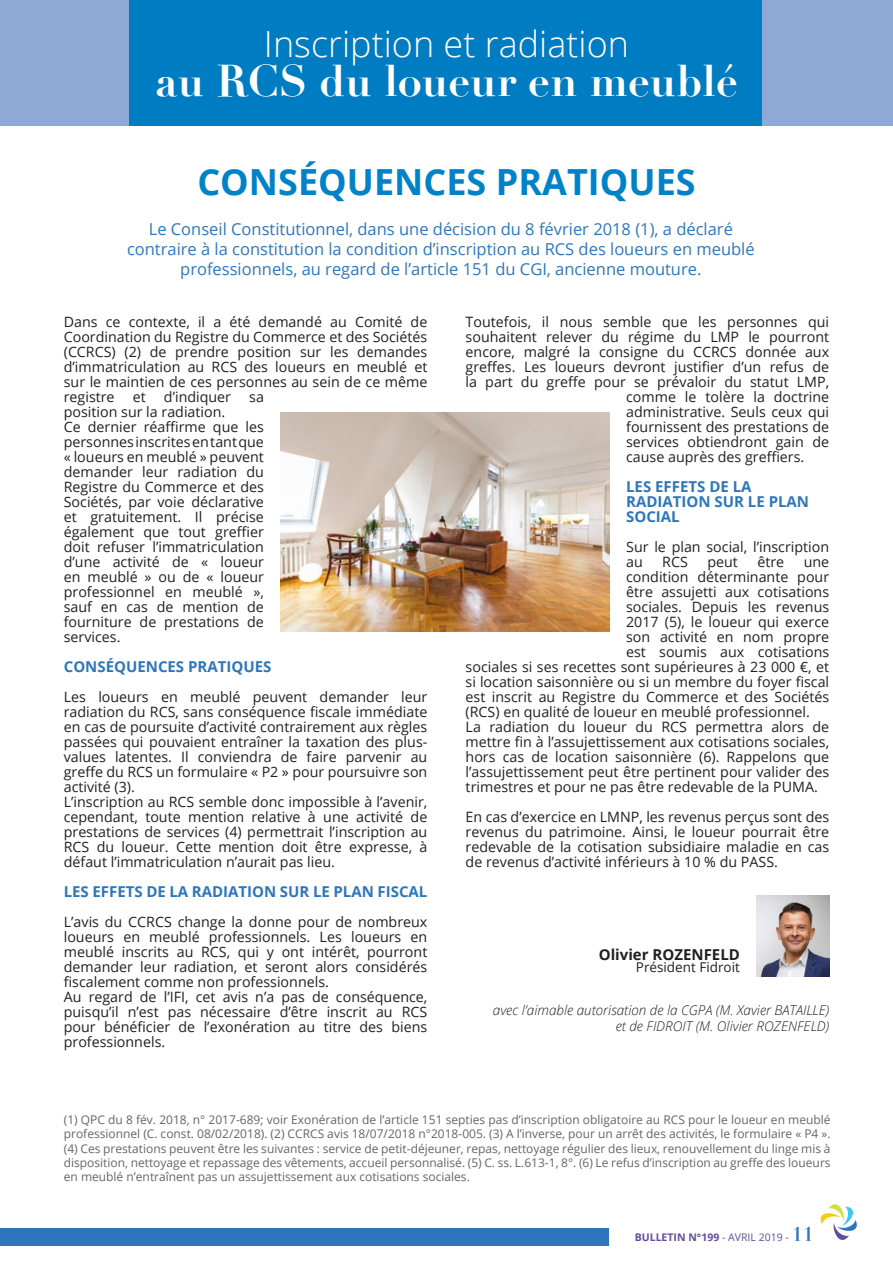
<style>
.page{position:relative;width:893px;height:1263px;background:#fff}
.page>*{position:absolute;margin:0;border:0;box-sizing:border-box;transform-origin:0 0}
.t1{font:700 43.5px "Didot";color:#fff}
.t2{font:300 36px "Open Sans";color:#fff}
.t3{font:700 36px "Open Sans";color:#0082c8}
.t4{font:16.5px "Open Sans";color:#2e76bc}
.t5{font:700 15px/15px "Open Sans";color:#2e76bc}
.t6{font:700 15px "Open Sans";color:#231f20}
.t7{font:14.25px/15px "Open Sans";color:#231f20;text-align:justify}
.t8{font:italic 300 13.5px "Open Sans";color:#231f20}
.t9{font:13.5px "Open Sans";color:#231f20}
.t10{font:12px/14.4px "Open Sans";color:#656568}
.t11{font:700 10.5px "Open Sans";color:#634c9f}
.s1{font-weight:400}
.s2{font-family:"Didot";font-size:19.5px;color:#2e76bc}
</style>
<div class="page">
<svg style="left:821px;top:1204px;width:36px;height:36px"></svg>
<div style="left:0;top:1228px;width:608px;height:18px;background:#2e76bc"></div>
<div style="left:0;top:0;width:893px;height:126px;background:#8fa8d6"></div>
<div style="left:129px;top:0;width:632px;height:126px;background:#007cc2"></div>
<img style="left:281px;top:412px;width:328px;height:219px">
<img style="left:757px;top:896px;width:72px;height:80px">
<p class="t2" style="left:264px;top:20px;width:367px">Inscription et radiation</p>
<p class="t1" style="left:155px;top:54px;width:584px">au RCS du loueur en meublé</p>
<p class="t3" style="left:197px;top:156px;width:500px">CONSÉQUENCES PRATIQUES</p>
<p class="t4" style="left:149px;top:218px;width:586px">Le Conseil Constitutionnel, dans une décision du 8 février 2018 (1), a déclaré</p>
<p class="t4" style="left:127px;top:238px;width:629px">contraire à la constitution la condition d’inscription au RCS des loueurs en meublé</p>
<p class="t4" style="left:180px;top:257px;width:523px">professionnels, au regard de l’article 151 du CGI, ancienne mouture.</p>
<p class="t7" style="left:64px;top:314px;width:365px">Dans ce contexte, il a été demandé au Comité de Coordination du Registre du Commerce et des Sociétés (CCRCS) (2) de prendre position sur les demandes d’immatriculation au RCS des loueurs en meublé et sur le maintien de ces personnes au sein de ce même registre</p>
<p class="t7" style="left:466px;top:314px;width:365px">Toutefois, il nous semble que les personnes qui</p>
<p class="t7" style="left:466px;top:329px;width:365px">souhaitent relever du régime du LMP le pourront</p>
<p class="t7" style="left:466px;top:344px;width:365px">encore, malgré la consigne du CCRCS donnée aux</p>
<p class="t7" style="left:466px;top:359px;width:365px">greffes. Les loueurs devront justifier d’un refus de</p>
<p class="t7" style="left:466px;top:374px;width:365px">la part du greffe pour se prévaloir du statut LMP,</p>
<p class="t7" style="left:626px;top:389px;width:205px">comme le tolère la doctrine</p>
<p class="t7" style="left:626px;top:404px;width:205px">administrative. Seuls ceux qui</p>
<p class="t7" style="left:626px;top:419px;width:205px">fournissent des prestations de</p>
<p class="t7" style="left:626px;top:434px;width:205px">services obtiendront gain de</p>
<p class="t7" style="left:626px;top:449px;width:180px">cause auprès des greffiers.</p>
<p class="t5" style="left:626px;top:479px;width:184px">LES EFFETS DE LA<br>RADIATION SUR LE PLAN<br>SOCIAL</p>
<p class="t7" style="left:626px;top:539px;width:205px">Sur le plan social, l’inscription au</p>
<p class="t7" style="left:133px;top:389px;width:15px">et</p>
<p class="t7" style="left:164px;top:389px;width:69px">d’indiquer</p>
<p class="t7" style="left:249px;top:389px;width:16px">sa</p>
<p class="t7" style="left:64px;top:404px;width:163px">position sur la radiation.</p>
<p class="t7" style="left:64px;top:419px;width:202px">Ce dernier réaffirme que les personnes inscrites en tant que « loueurs en meublé » peuvent demander leur radiation du Registre du Commerce et des Sociétés, par voie déclarative et gratuitement. Il précise également que tout greffier doit refuser l’immatriculation d’une activité de « loueur en meublé » ou de « loueur professionnel en meublé », sauf en cas de mention de fourniture de prestations de services.</p>
<p class="t5" style="left:64px;top:659px;width:209px">CONSÉQUENCES PRATIQUES</p>
<p class="t7" style="left:64px;top:689px;width:365px">Les loueurs en meublé peuvent demander leur radiation du RCS, sans conséquence fiscale immédiate en cas de poursuite d’activité contrairement aux règles passées qui pouvaient entraîner la taxation des plus&shy;values latentes. Il conviendra de faire parvenir au greffe du RCS un formulaire « P2 » pour poursuivre son activité (3).</p>
<p class="t7" style="left:64px;top:794px;width:365px">L’inscription au RCS semble donc impossible à l’avenir, cependant, toute mention relative à une activité de prestations de services (4) permettrait l’inscription au RCS du loueur. Cette mention doit être expresse, à défaut l’immatriculation n’aurait pas lieu.</p>
<p class="t5" style="left:64px;top:884px;width:365px">LES EFFETS DE LA RADIATION SUR LE PLAN FISCAL</p>
<p class="t7" style="left:64px;top:914px;width:365px">L’avis du CCRCS change la donne pour de nombreux loueurs en meublé professionnels. Les loueurs en meublé inscrits au RCS, qui y ont intérêt, pourront demander leur radiation, et seront alors considérés fiscalement comme non professionnels.</p>
<p class="t7" style="left:64px;top:989px;width:365px">Au regard de l’IFI, cet avis n’a pas de conséquence, puisqu’il n’est pas nécessaire d’être inscrit au RCS pour bénéficier de l’exonération au titre des biens professionnels.</p>
<p class="t7" style="left:662px;top:554px;width:27px">RCS</p>
<p class="t7" style="left:707px;top:554px;width:32px">peut</p>
<p class="t7" style="left:757px;top:554px;width:28px">être</p>
<p class="t7" style="left:804px;top:554px;width:27px">une</p>
<p class="t7" style="left:626px;top:569px;width:205px">condition déterminante pour</p>
<p class="t7" style="left:626px;top:584px;width:205px">être assujetti aux cotisations</p>
<p class="t7" style="left:626px;top:599px;width:205px">sociales. Depuis les revenus</p>
<p class="t7" style="left:626px;top:614px;width:205px">2017 (5), le loueur qui exerce</p>
<p class="t7" style="left:626px;top:629px;width:205px">son activité en nom propre</p>
<p class="t7" style="left:626px;top:644px;width:205px">est soumis aux cotisations</p>
<p class="t7" style="left:466px;top:659px;width:365px">sociales si ses recettes sont supérieures à 23 000 €, et</p>
<p class="t7" style="left:466px;top:674px;width:365px">si location saisonnière ou si un membre du foyer fiscal</p>
<p class="t7" style="left:466px;top:689px;width:365px">est inscrit au Registre du Commerce et des Sociétés</p>
<p class="t7" style="left:466px;top:704px;width:346px">(RCS) en qualité de loueur en meublé professionnel.</p>
<p class="t7" style="left:466px;top:719px;width:365px">La radiation du loueur du RCS permettra alors de mettre fin à l’assujettissement aux cotisations sociales, hors cas de location saisonnière (6). Rappelons que l’assujettissement peut être pertinent pour valider des trimestres et pour ne pas être redevable de la PUMA.</p>
<p class="t7" style="left:466px;top:809px;width:365px">En cas d’exercice en LMNP, les revenus perçus sont des revenus du patrimoine. Ainsi, le loueur pourrait être redevable de la cotisation subsidiaire maladie en cas de revenus d’activité inférieurs à 10 % du PASS.</p>
<p class="t6" style="left:599px;top:944px;width:143px">Olivier ROZENFELD</p>
<p class="t9" style="left:636px;top:958px;width:105px">Président Fidroit</p>
<p class="t8" style="left:493px;top:1000px;width:338px">avec l’aimable autorisation de la CGPA (M. Xavier BATAILLE)</p>
<p class="t8" style="left:616px;top:1016px;width:215px">et de FIDROIT (M. Olivier ROZENFELD)</p>
<p class="t10" style="left:64px;top:1112px;width:768px">(1) QPC du 8 fév. 2018, n° 2017-689; voir Exonération de l’article 151 septies pas d’inscription obligatoire au RCS pour le loueur en meublé professionnel (C. const. 08/02/2018). (2) CCRCS avis 18/07/2018 n°2018-005. (3) A l’inverse, pour un arrêt des activités, le formulaire « P4 ».</p>
<p class="t10" style="left:64px;top:1141px;width:768px;text-align:justify">(4) Ces prestations peuvent être les suivantes : service de petit-déjeuner, repas, nettoyage régulier des lieux, renouvellement du linge mis à disposition, nettoyage et repassage des vêtements, accueil personnalisé. (5) C. ss. L.613-1, 8°. (6) Le refus d’inscription au greffe des loueurs en meublé n’entraînent pas un assujettissement aux cotisations sociales.</p>
<p class="t11" style="left:635px;top:1230px;width:180px">BULLETIN N°199 <span class="s1">- AVRIL 2019 -</span> <span class="s2">11</span></p>
</div>
